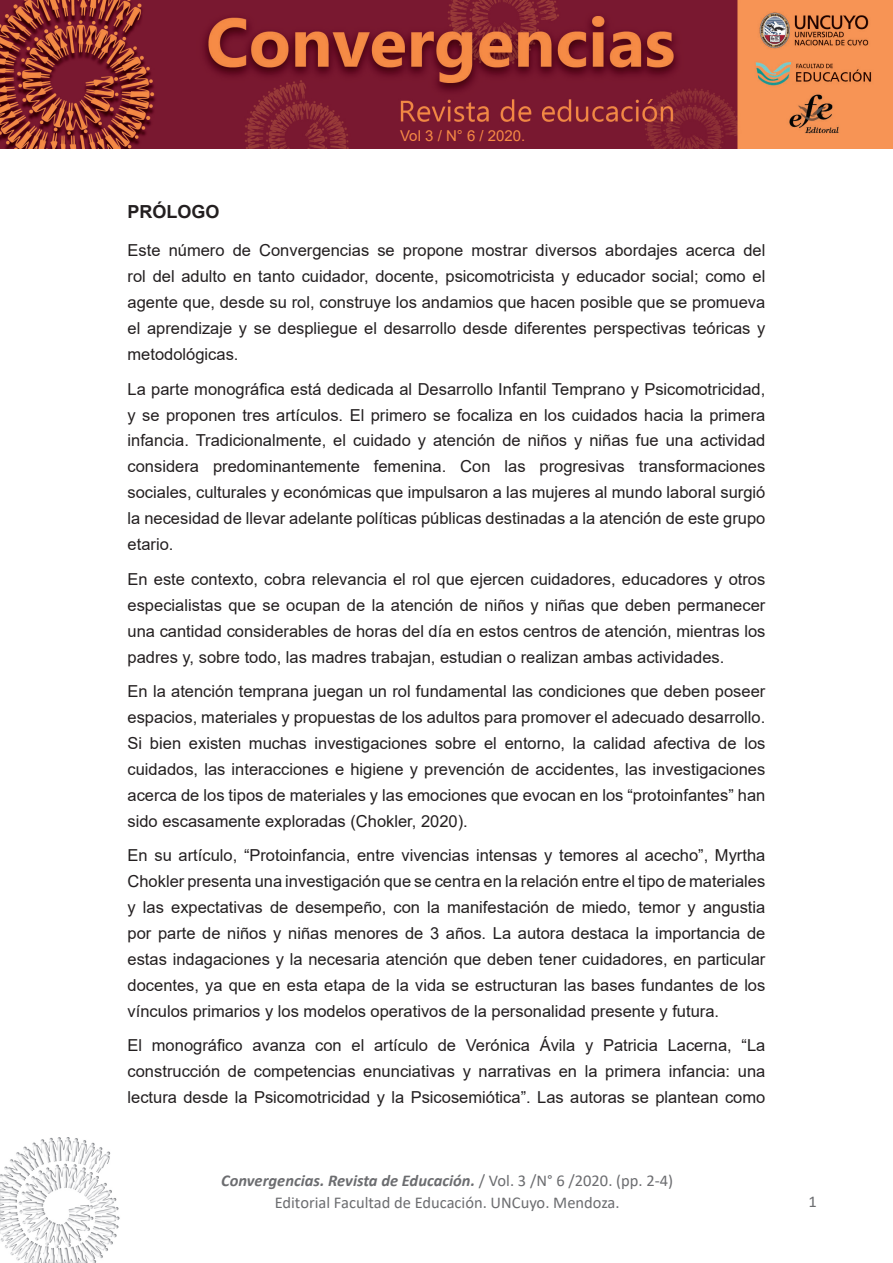
<style>
.page{position:relative;width:893px;height:1263px;background:#fff}
.page>*{position:absolute;margin:0;border:0;box-sizing:border-box;transform-origin:0 0}
.Titulo{font:700 18px "Arial";color:#231f20}
.t1{font:16.5px/26px "Arial";color:#231f20;text-align:justify}
.t2{font:16.5px/21.6px "Calibri";color:#6c6d70;text-align:center}
.t3{font:15px "Arial";color:#f68a45}
.s1{font-weight:700;font-style:italic}
</style>
<div class="page">
<img style="left:0;top:0;width:893px;height:149px">
<img style="left:0;top:1138px;width:120px;height:125px">
<p class="t3" style="left:400px;top:126px;width:127px">Vol 3 / N° 6 / 2020.</p>
<p class="Titulo" style="left:128px;top:199px;width:94px">PRÓLOGO</p>
<p class="t1" style="left:128px;top:237px;width:639px">Este número de Convergencias se propone mostrar diversos abordajes acerca del rol del adulto en tanto cuidador, docente, psicomotricista y educador social; como el agente que, desde su rol, construye los andamios que hacen posible que se promueva el aprendizaje y se despliegue el desarrollo desde diferentes perspectivas teóricas y metodológicas.</p>
<p class="t1" style="left:128px;top:376px;width:639px">La parte monográfica está dedicada al Desarrollo Infantil Temprano y Psicomotricidad, y se proponen tres artículos. El primero se focaliza en los cuidados hacia la primera infancia. Tradicionalmente, el cuidado y atención de niños y niñas fue una actividad considera predominantemente femenina. Con las progresivas transformaciones sociales, culturales y económicas que impulsaron a las mujeres al mundo laboral surgió la necesidad de llevar adelante políticas públicas destinadas a la atención de este grupo etario.</p>
<p class="t1" style="left:128px;top:566px;width:639px">En este contexto, cobra relevancia el rol que ejercen cuidadores, educadores y otros especialistas que se ocupan de la atención de niños y niñas que deben permanecer una cantidad considerables de horas del día en estos centros de atención, mientras los padres y, sobre todo, las madres trabajan, estudian o realizan ambas actividades.</p>
<p class="t1" style="left:128px;top:678px;width:639px">En la atención temprana juegan un rol fundamental las condiciones que deben poseer espacios, materiales y propuestas de los adultos para promover el adecuado desarrollo.<br>Si bien existen muchas investigaciones sobre el entorno, la calidad afectiva de los cuidados, las interacciones e higiene y prevención de accidentes, las investigaciones acerca de los tipos de materiales y las emociones que evocan en los “protoinfantes” han sido escasamente exploradas (Chokler, 2020).</p>
<p class="t1" style="left:128px;top:842px;width:639px">En su artículo, “Protoinfancia, entre vivencias intensas y temores al acecho”, Myrtha Chokler presenta una investigación que se centra en la relación entre el tipo de materiales y las expectativas de desempeño, con la manifestación de miedo, temor y angustia por parte de niños y niñas menores de 3 años. La autora destaca la importancia de estas indagaciones y la necesaria atención que deben tener cuidadores, en particular docentes, ya que en esta etapa de la vida se estructuran las bases fundantes de los vínculos primarios y los modelos operativos de la personalidad presente y futura.</p>
<p class="t1" style="left:128px;top:1032px;width:639px">El monográfico avanza con el artículo de Verónica Ávila y Patricia Lacerna, “La construcción de competencias enunciativas y narrativas en la primera infancia: una lectura desde la Psicomotricidad y la Psicosemiótica”. Las autoras se plantean como</p>
<p class="t2" style="left:221px;top:1169px;width:454px"><span class="s1">Convergencias. Revista de Educación.</span> / Vol. 3 /N° 6 /2020. (pp. 2-4)<br>Editorial Facultad de Educación. UNCuyo. Mendoza.</p>
<p class="t2" style="left:809px;top:1191px;width:10px">1</p>
</div>
